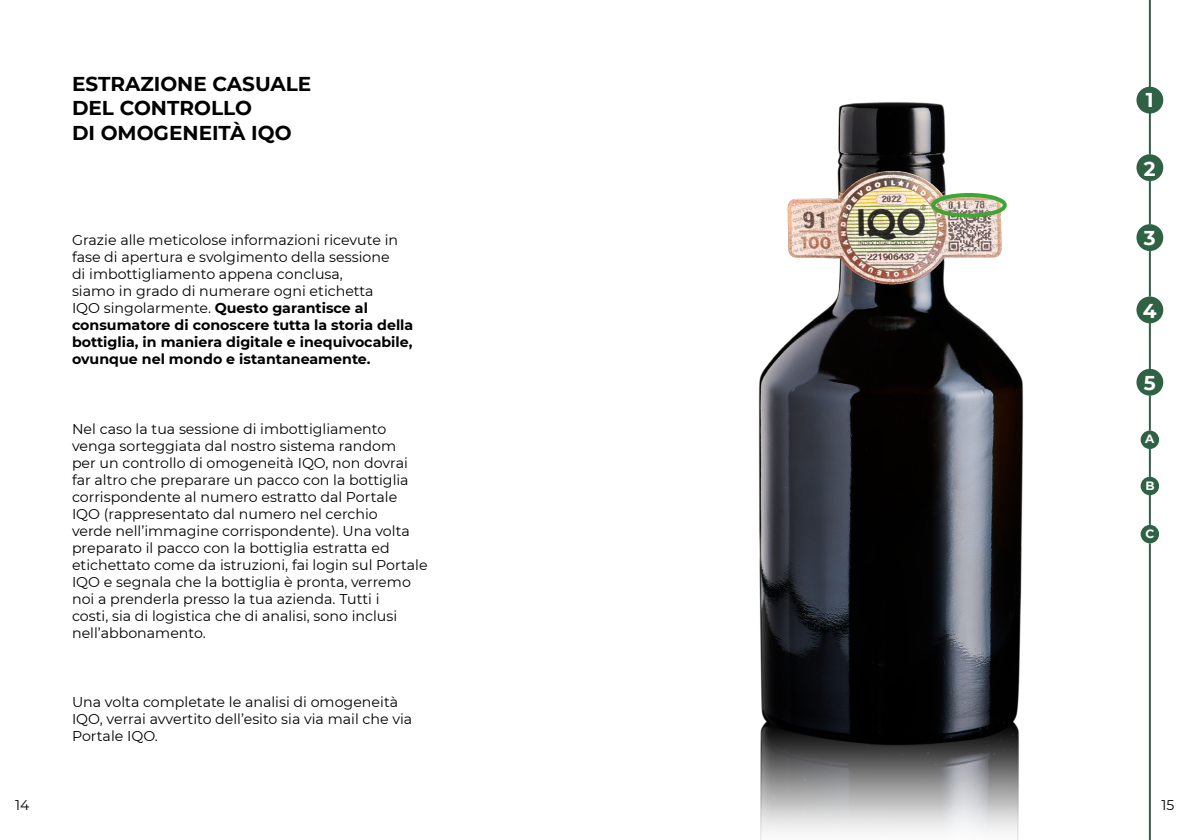
<style>
.page{position:relative;width:1191px;height:840px;background:#fff}
.page>*{position:absolute;margin:0;border:0;box-sizing:border-box;transform-origin:0 0}
.t1{font:700 20px/24px "Montserrat";color:#000}
.t2{font:700 20px "Montserrat";color:#fff}
.t3{font:14.2px/17px "Montserrat";color:#000}
.t4{font:14px "Montserrat";color:#000}
.t5{font:700 12px "Montserrat";color:#fff}
.s1{font-weight:700}
</style>
<div class="page">
<img style="left:759px;top:23px;width:405px;height:816px">
<hr style="left:1148px;top:0;width:2px;height:154px;background:#2f6245">
<div style="left:1136px;top:87px;width:27px;height:26px;background:#2f6245;border-radius:50%"></div>
<div style="left:1136px;top:154px;width:27px;height:27px;background:#2f6245;border-radius:50%"></div>
<div style="left:1136px;top:224px;width:27px;height:27px;background:#2f6245;border-radius:50%"></div>
<div style="left:1136px;top:296px;width:27px;height:27px;background:#2f6245;border-radius:50%"></div>
<hr style="left:1148px;top:181px;width:2px;height:43px;background:#2f6245">
<hr style="left:1148px;top:250px;width:2px;height:46px;background:#2f6245">
<hr style="left:1148px;top:323px;width:2px;height:46px;background:#2f6245">
<div style="left:1136px;top:368px;width:27px;height:27px;background:#2f6245;border-radius:50%"></div>
<div style="left:1140px;top:430px;width:19px;height:19px;background:#2f6245;border-radius:50%"></div>
<div style="left:1140px;top:476px;width:19px;height:19px;background:#2f6245;border-radius:50%"></div>
<div style="left:1140px;top:524px;width:19px;height:19px;background:#2f6245;border-radius:50%"></div>
<hr style="left:1148px;top:395px;width:2px;height:35px;background:#2f6245">
<hr style="left:1148px;top:448px;width:2px;height:28px;background:#2f6245">
<hr style="left:1148px;top:494px;width:2px;height:30px;background:#2f6245">
<hr style="left:1148px;top:543px;width:2px;height:296px;background:#2f6245">
<img style="left:780px;top:166px;width:232px;height:129px">
<div style="left:931px;top:193px;width:75px;height:24px;border:4px solid #3fa535;border-radius:50%"></div>
<h1 class="t1" style="left:72px;top:71px;width:241px">ESTRAZIONE CASUALE<br>DEL CONTROLLO<br>DI OMOGENEITÀ IQO</h1>
<p class="t3" style="left:72px;top:230px;width:343px">Grazie alle meticolose informazioni ricevute in fase di apertura e svolgimento della sessione<br>di imbottigliamento appena conclusa,<br>siamo in grado di numerare ogni etichetta<br>IQO singolarmente. <span class="s1">Questo garantisce al consumatore di conoscere tutta la storia della bottiglia, in maniera digitale e inequivocabile, ovunque nel mondo e istantaneamente.</span></p>
<p class="t3" style="left:72px;top:419px;width:357px">Nel caso la tua sessione di imbottigliamento venga sorteggiata dal nostro sistema random<br>per un controllo di omogeneità IQO, non dovrai far altro che preparare un pacco con la bottiglia corrispondente al numero estratto dal Portale IQO (rappresentato dal numero nel cerchio<br>verde nell’immagine corrispondente). Una volta preparato il pacco con la bottiglia estratta ed etichettato come da istruzioni, fai login sul Portale IQO e segnala che la bottiglia è pronta, verremo noi a prenderla presso la tua azienda. Tutti i<br>costi, sia di logistica che di analisi, sono inclusi nell’abbonamento.</p>
<p class="t3" style="left:72px;top:692px;width:342px">Una volta completate le analisi di omogeneità<br>IQO, verrai avvertito dell’esito sia via mail che via<br>Portale IQO.</p>
<h1 class="t2" style="left:1146px;top:86px;width:9px">1</h1>
<h1 class="t2" style="left:1144px;top:154px;width:13px">2</h1>
<h1 class="t2" style="left:1144px;top:224px;width:13px">3</h1>
<h1 class="t2" style="left:1143px;top:296px;width:15px">4</h1>
<h1 class="t2" style="left:1144px;top:368px;width:13px">5</h1>
<p class="t5" style="left:1145px;top:430px;width:11px">A</p>
<p class="t5" style="left:1145px;top:476px;width:11px">B</p>
<p class="t5" style="left:1145px;top:524px;width:10px">C</p>
<p class="t4" style="left:15px;top:794px;width:16px">14</p>
<p class="t4" style="left:1161px;top:794px;width:14px">15</p>
</div>
